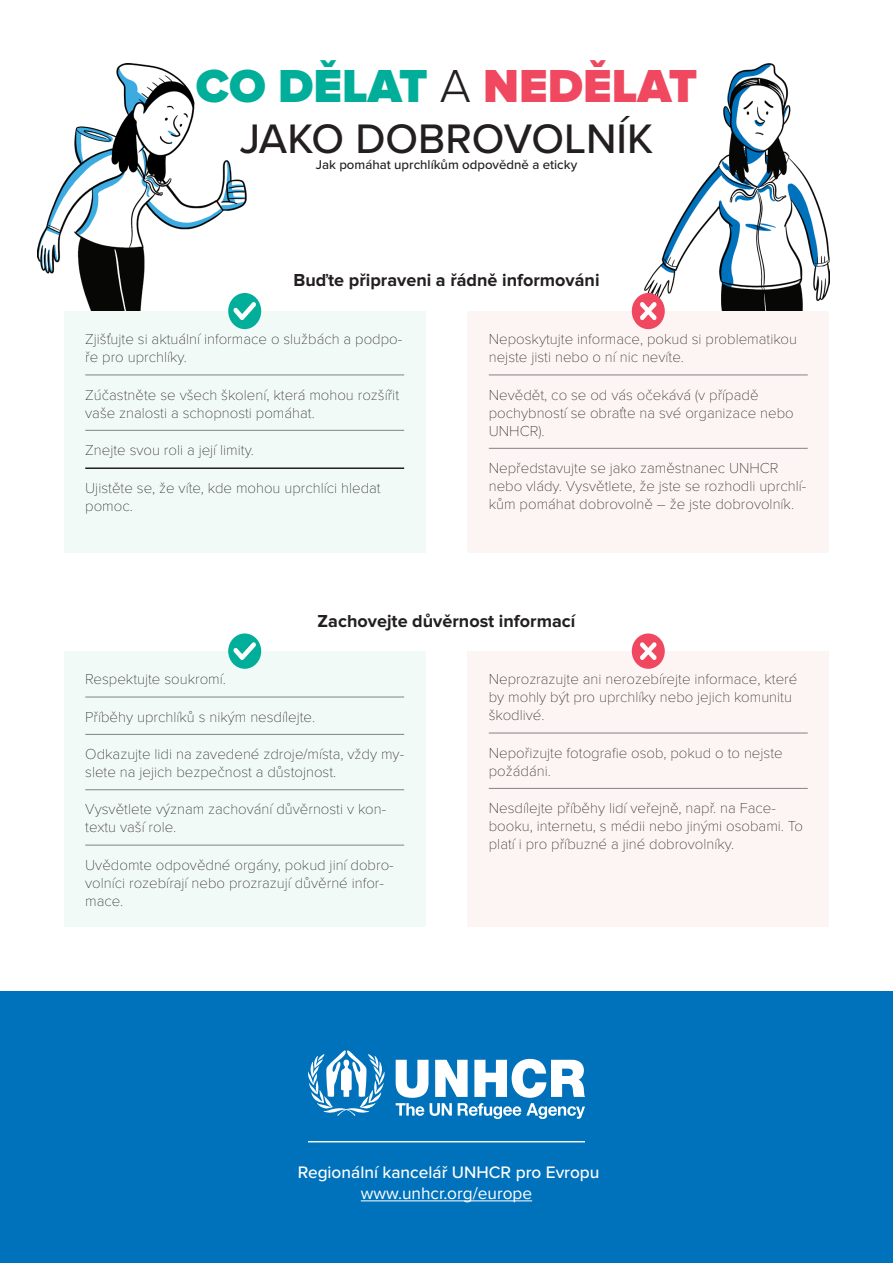
<style>
.page{position:relative;width:893px;height:1263px;background:#fff}
.page>*{position:absolute;margin:0;border:0;box-sizing:border-box;transform-origin:0 0}
.t1{font:900 48px "Proxima Nova";color:#00ae9a}
.t2{font:500 42.75px "Proxima Nova";color:#231f20}
.text{font:700 18px "Proxima Nova";color:#231f20}
.t3{font:500 17.25px "Proxima Nova";color:#fff}
.t4{font:17.25px "Proxima Nova";color:#fff}
.text-2{font:100 15px/18px "Proxima Nova T";color:#231f20}
.t5{font:500 13.2px "Proxima Nova";color:#231f20}
.s1{font-weight:300;color:#231f20}
.s2{color:#ef4860}
</style>
<div class="page">
<div style="left:0;top:991px;width:893px;height:272px;background:#0072bc"></div>
<img style="left:38px;top:64px;width:209px;height:247px">
<img style="left:645px;top:64px;width:184px;height:247px">
<div style="left:64px;top:311px;width:362px;height:242px;background:#f2faf8"></div>
<hr style="left:85px;top:375px;width:319px;height:1px;background:#808285">
<hr style="left:85px;top:430px;width:319px;height:1px;background:#808285">
<hr style="left:85px;top:467px;width:319px;height:2px;background:#231f20">
<div style="left:467px;top:311px;width:362px;height:242px;background:#fdf5f3"></div>
<hr style="left:489px;top:375px;width:319px;height:1px;background:#808285">
<hr style="left:489px;top:448px;width:319px;height:1px;background:#808285">
<div style="left:632px;top:293px;width:33px;height:36px;background:#ef4860;border-radius:50%"></div>
<svg style="left:640px;top:302px;width:17px;height:18px"></svg>
<div style="left:228px;top:293px;width:33px;height:36px;background:#00ae9a;border-radius:50%"></div>
<svg style="left:233px;top:302px;width:23px;height:18px"></svg>
<div style="left:64px;top:651px;width:362px;height:276px;background:#f2faf8"></div>
<svg style="left:85px;top:661px;width:319px;height:184px"></svg>
<hr style="left:85px;top:697px;width:319px;height:1px;background:#808285">
<hr style="left:85px;top:734px;width:319px;height:1px;background:#808285">
<hr style="left:85px;top:789px;width:319px;height:1px;background:#808285">
<hr style="left:85px;top:845px;width:319px;height:1px;background:#808285">
<div style="left:467px;top:651px;width:362px;height:276px;background:#fdf5f3"></div>
<svg style="left:489px;top:661px;width:319px;height:127px"></svg>
<hr style="left:489px;top:733px;width:319px;height:1px;background:#808285">
<hr style="left:489px;top:788px;width:319px;height:1px;background:#808285">
<div style="left:632px;top:633px;width:33px;height:36px;background:#ef4860;border-radius:50%"></div>
<svg style="left:640px;top:642px;width:17px;height:18px"></svg>
<div style="left:228px;top:633px;width:33px;height:36px;background:#00ae9a;border-radius:50%"></div>
<svg style="left:233px;top:642px;width:23px;height:18px"></svg>
<svg style="left:308px;top:1050px;width:77px;height:66px"></svg>
<svg style="left:396px;top:1059px;width:189px;height:60px"></svg>
<hr style="left:361px;top:1200px;width:171px;height:1px;background:#fff">
<hr style="left:308px;top:1141px;width:277px;height:1px;background:#f2faf8">
<p class="t1" style="left:196px;top:64px;width:503px">CO DĚLAT <span class="s1">A</span> <span class="s2">NEDĚLAT</span></p>
<p class="t2" style="left:240px;top:113px;width:415px">JAKO DOBROVOLNÍK</p>
<p class="t5" style="left:316px;top:157px;width:263px">Jak pomáhat uprchlíkům odpovědně a eticky</p>
<p class="text" style="left:293px;top:272px;width:308px">Buďte připraveni a řádně informováni</p>
<p class="text-2" style="left:85px;top:330px;width:319px">Zjišťujte si aktuální informace o službách a podpo&shy;ře pro uprchlíky.</p>
<p class="text-2" style="left:85px;top:386px;width:315px">Zúčastněte se všech školení, která mohou rozšířit vaše znalosti a schopnosti pomáhat.</p>
<p class="text-2" style="left:85px;top:441px;width:170px">Znejte svou roli a její limity.</p>
<p class="text-2" style="left:85px;top:479px;width:297px">Ujistěte se, že víte, kde mohou uprchlíci hledat pomoc.</p>
<p class="text-2" style="left:489px;top:330px;width:310px">Neposkytujte informace, pokud si problematikou nejste jisti nebo o ní nic nevíte.</p>
<p class="text-2" style="left:489px;top:386px;width:306px">Nevědět, co se od vás očekává (v případě pochybností se obraťte na své organizace nebo<br>UNHCR).</p>
<p class="text-2" style="left:489px;top:459px;width:319px">Nepředstavujte se jako zaměstnanec UNHCR nebo vlády. Vysvětlete, že jste se rozhodli uprchlí&shy;kům pomáhat dobrovolně – že jste dobrovolník.</p>
<p class="text" style="left:318px;top:613px;width:259px">Zachovejte důvěrnost informací</p>
<p class="text-2" style="left:85px;top:670px;width:142px">Respektujte soukromí.</p>
<p class="text-2" style="left:85px;top:708px;width:231px">Příběhy uprchlíků s nikým nesdílejte.</p>
<p class="text-2" style="left:85px;top:745px;width:320px">Odkazujte lidi na zavedené zdroje/místa, vždy my&shy;slete na jejich bezpečnost a důstojnost.</p>
<p class="text-2" style="left:85px;top:800px;width:302px">Vysvětlete význam zachování důvěrnosti v kon&shy;textu vaší role.</p>
<p class="text-2" style="left:85px;top:856px;width:310px">Uvědomte odpovědné orgány, pokud jiní dobro&shy;volníci rozebírají nebo prozrazují důvěrné infor&shy;mace.</p>
<p class="text-2" style="left:489px;top:670px;width:310px">Neprozrazujte ani nerozebírejte informace, které by mohly být pro uprchlíky nebo jejich komunitu škodlivé.</p>
<p class="text-2" style="left:489px;top:744px;width:295px">Nepořizujte fotografie osob, pokud o to nejste požádáni.</p>
<p class="text-2" style="left:489px;top:799px;width:316px">Nesdílejte příběhy lidí veřejně, např. na Face&shy;booku, internetu, s médii nebo jinými osobami. To platí i pro příbuzné a jiné dobrovolníky.</p>
<p class="t3" style="left:298px;top:1162px;width:303px">Regionální kancelář UNHCR pro Evropu</p>
<p class="t4" style="left:361px;top:1183px;width:173px">www.unhcr.org/europe</p>
</div>
